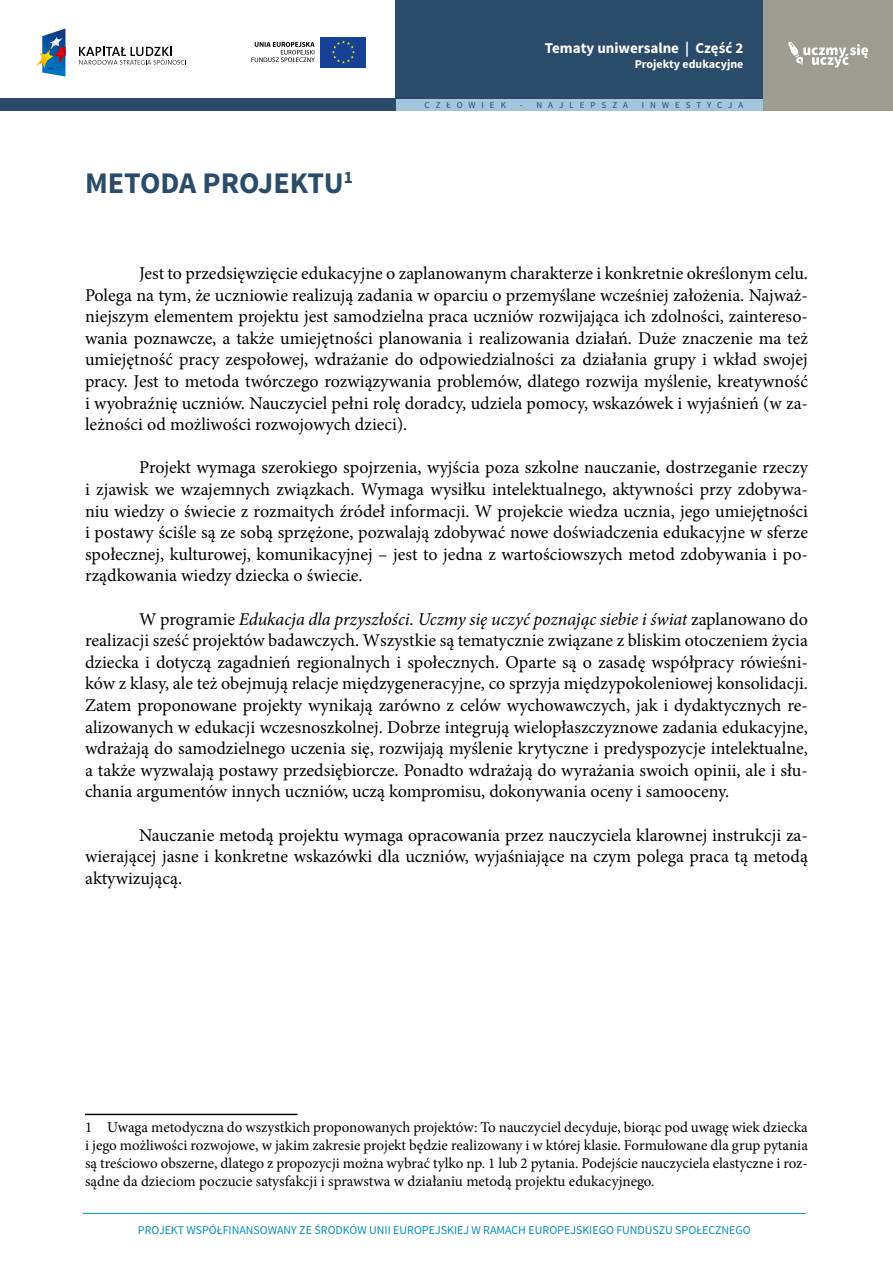
<style>
.page{position:relative;width:893px;height:1263px;background:#fff}
.page>*{position:absolute;margin:0;border:0;box-sizing:border-box;transform-origin:0 0}
.t1{font:700 30px "Source Sans Pro";color:#2a4b6a}
.t2{font:18px/21.6px "Minion Pro";color:#000;text-align:justify}
.t3{font:15px/18px "Minion Pro";color:#000;text-align:justify}
.t4{font:700 15px "Source Sans Pro";color:#fff}
.t5{font:12px "Source Sans Pro";color:#0592ba}
.t6{font:700 12px "Source Sans Pro";color:#fff}
.t7{font:9px "Source Sans Pro";letter-spacing:.67em;color:#2a4b6a}
.s1{font-style:italic}
</style>
<div class="page">
<div style="left:395px;top:99px;width:368px;height:12px;background:#a2c6dd"></div>
<div style="left:0;top:99px;width:395px;height:12px;background:#2a4b6a"></div>
<div style="left:763px;top:0;width:130px;height:111px;background:#9d9c93"></div>
<div style="left:395px;top:0;width:368px;height:99px;background:#2a4b6a"></div>
<svg style="left:788px;top:42px;width:80px;height:26px"></svg>
<hr style="left:83px;top:1213px;width:723px;height:1px;background:#0592ba">
<svg style="left:79px;top:47px;width:107px;height:18px"></svg>
<svg style="left:36px;top:28px;width:29px;height:49px"></svg>
<div style="left:320px;top:37px;width:46px;height:30px;background:#164194"></div>
<svg style="left:332px;top:40px;width:23px;height:24px"></svg>
<svg style="left:251px;top:42px;width:64px;height:20px"></svg>
<hr style="left:85px;top:1114px;width:213px;height:1px;background:#000">
<p class="t4" style="left:545px;top:39px;width:200px">Tematy uniwersalne | Część 2</p>
<p class="t6" style="left:635px;top:56px;width:110px">Projekty edukacyjne</p>
<h1 class="t1" style="left:85px;top:163px;width:270px">METODA PROJEKTU<sup>1</sup></h1>
<p class="t7" style="left:425px;top:100px;width:83px">CZŁOWIEK</p>
<p class="t7" style="left:520px;top:100px;width:110px">- NAJLEPSZA</p>
<p class="t7" style="left:642px;top:100px;width:103px">INWESTYCJA</p>
<p class="t2" style="left:85px;top:263px;width:724px;text-indent:54px">Jest to przedsięwzięcie edukacyjne o zaplanowanym charakterze i konkretnie określonym celu.<br>Polega na tym, że uczniowie realizują zadania w oparciu o przemyślane wcześniej założenia. Najważ&shy;niejszym elementem projektu jest samodzielna praca uczniów rozwijająca ich zdolności, zaintereso&shy;wania poznawcze, a także umiejętności planowania i realizowania działań. Duże znaczenie ma też umiejętność pracy zespołowej, wdrażanie do odpowiedzialności za działania grupy i wkład swojej pracy. Jest to metoda twórczego rozwiązywania problemów, dlatego rozwija myślenie, kreatywność i wyobraźnię uczniów. Nauczyciel pełni rolę doradcy, udziela pomocy, wskazówek i wyjaśnień (w za&shy;leżności od możliwości rozwojowych dzieci).</p>
<p class="t2" style="left:85px;top:457px;width:724px;text-indent:54px">Projekt wymaga szerokiego spojrzenia, wyjścia poza szkolne nauczanie, dostrzeganie rzeczy i zjawisk we wzajemnych związkach. Wymaga wysiłku intelektualnego, aktywności przy zdobywa&shy;niu wiedzy o świecie z rozmaitych źródeł informacji. W projekcie wiedza ucznia, jego umiejętności i postawy ściśle są ze sobą sprzężone, pozwalają zdobywać nowe doświadczenia edukacyjne w sferze społecznej, kulturowej, komunikacyjnej – jest to jedna z wartościowszych metod zdobywania i po&shy;rządkowania wiedzy dziecka o świecie.</p>
<p class="t2" style="left:85px;top:608px;width:724px;text-indent:54px">W programie <span class="s1">Edukacja dla przyszłości. Uczmy się uczyć poznając siebie i świat</span> zaplanowano do realizacji sześć projektów badawczych. Wszystkie są tematycznie związane z bliskim otoczeniem życia dziecka i dotyczą zagadnień regionalnych i społecznych. Oparte są o zasadę współpracy rówieśni&shy;ków z klasy, ale też obejmują relacje międzygeneracyjne, co sprzyja międzypokoleniowej konsolidacji.<br>Zatem proponowane projekty wynikają zarówno z celów wychowawczych, jak i dydaktycznych re&shy;alizowanych w edukacji wczesnoszkolnej. Dobrze integrują wielopłaszczyznowe zadania edukacyjne, wdrażają do samodzielnego uczenia się, rozwijają myślenie krytyczne i predyspozycje intelektualne, a także wyzwalają postawy przedsiębiorcze. Ponadto wdrażają do wyrażania swoich opinii, ale i słu&shy;chania argumentów innych uczniów, uczą kompromisu, dokonywania oceny i samooceny.</p>
<p class="t2" style="left:85px;top:824px;width:724px;text-indent:54px">Nauczanie metodą projektu wymaga opracowania przez nauczyciela klarownej instrukcji za&shy;wierającej jasne i konkretne wskazówki dla uczniów, wyjaśniające na czym polega praca tą metodą aktywizującą.</p>
<p class="t3" style="left:85px;top:1119px;width:724px">1 Uwaga metodyczna do wszystkich proponowanych projektów: To nauczyciel decyduje, biorąc pod uwagę wiek dziecka i jego możliwości rozwojowe, w jakim zakresie projekt będzie realizowany i w której klasie. Formułowane dla grup pytania są treściowo obszerne, dlatego z propozycji można wybrać tylko np. 1 lub 2 pytania. Podejście nauczyciela elastyczne i roz&shy;sądne da dzieciom poczucie satysfakcji i sprawstwa w działaniu metodą projektu edukacyjnego.</p>
<p class="t5" style="left:138px;top:1222px;width:614px">PROJEKT WSPÓŁFINANSOWANY ZE ŚRODKÓW UNII EUROPEJSKIEJ W RAMACH EUROPEJSKIEGO FUNDUSZU SPOŁECZNEGO</p>
</div>
